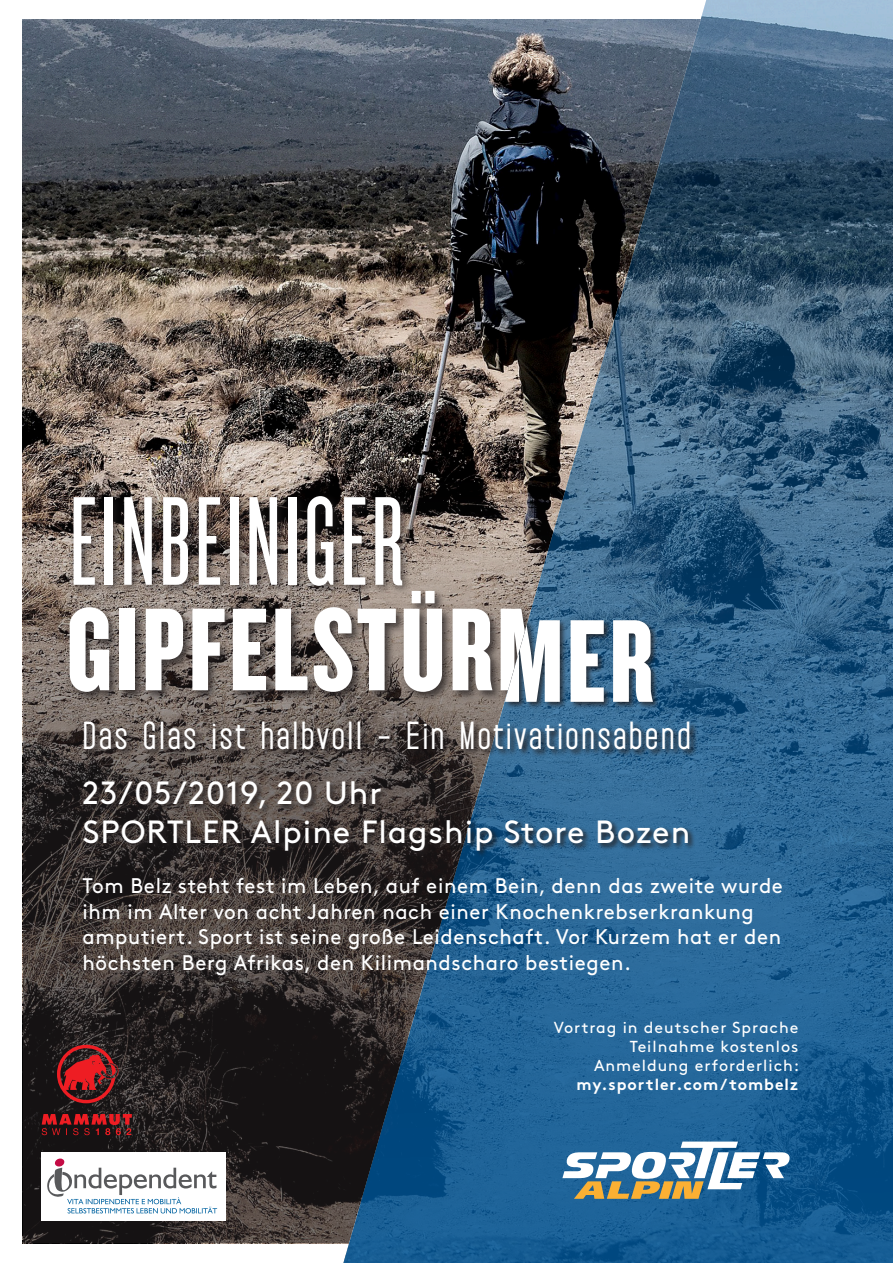
<style>
.page{position:relative;width:893px;height:1263px;background:#fff}
.page>*{position:absolute;margin:0;border:0;box-sizing:border-box;transform-origin:0 0}
.t1{font:131.55px "Knockout HTF26 Junior Flyweight";letter-spacing:.03em;color:#fff}
.t2{font:122.55px "Knockout HTF68 Full Featherwt";letter-spacing:.03em;color:#fff}
.t3{font:700 34.35px "YWFT Pakt";letter-spacing:.06em;color:#fff}
.t4{font:32.1px/38.5px "Brown Pro";letter-spacing:.03em;color:#fff}
.t5{font:21.15px/25.5px "Brown Pro";letter-spacing:.03em;color:#fff;scale:.96 1}
.t6{font:15.9px/19.2px "Brown Pro";letter-spacing:.06em;color:#fff;text-align:right}
.s1{font-weight:700}
</style>
<div class="page">
<img style="left:23px;top:20px;width:193px;height:392px">
<svg style="left:23px;top:412px;width:193px;height:831px;background:#483f3c"></svg>
<img style="left:216px;top:0;width:677px;height:1263px">
<div style="left:67px;top:588px;width:593px;height:115px;background:#231f20;opacity:.75"></div>
<div style="left:343px;top:600px;width:318px;height:111px;background:#231f20;opacity:.75"></div>
<div style="left:68px;top:490px;width:345px;height:107px;background:#231f20;opacity:.75"></div>
<svg style="left:42px;top:1114px;width:90px;height:21px;background:#6e191c"></svg>
<svg style="left:57px;top:1045px;width:61px;height:58px;background:#7c1f22"></svg>
<svg style="left:82px;top:780px;width:614px;height:79px;background:#374553"></svg>
<svg style="left:82px;top:720px;width:616px;height:38px;background:#4a535b"></svg>
<svg style="left:562px;top:1141px;width:230px;height:58px"></svg>
<div style="left:42px;top:1152px;width:184px;height:69px;background:#fff"></div>
<svg style="left:47px;top:1158px;width:170px;height:55px"></svg>
<p class="t1" style="left:70px;top:478px;width:336px">EINBEINIGER</p>
<p class="t2" style="left:71px;top:599px;width:584px">GIPFELSTÜRMER</p>
<p class="t3" style="left:83px;top:707px;width:610px">Das Glas ist halbvoll – Ein Motivationsabend</p>
<p class="t4" style="left:83px;top:771px;width:609px">23/05/2019, 20 Uhr<br>SPORTLER Alpine Flagship Store Bozen</p>
<p class="t5" style="left:83px;top:871px;width:731px">Tom Belz steht fest im Leben, auf einem Bein, denn das zweite wurde ihm im Alter von acht Jahren nach einer Knochenkrebserkrankung amputiert. Sport ist seine große Leidenschaft. Vor Kurzem hat er den höchsten Berg Afrikas, den Kilimandscharo bestiegen.</p>
<p class="t6" style="left:554px;top:1016px;width:247px">Vortrag in deutscher Sprache<br>Teilnahme kostenlos<br>Anmeldung erforderlich: <span class="s1">my.sportler.com/tombelz</span></p>
</div>
